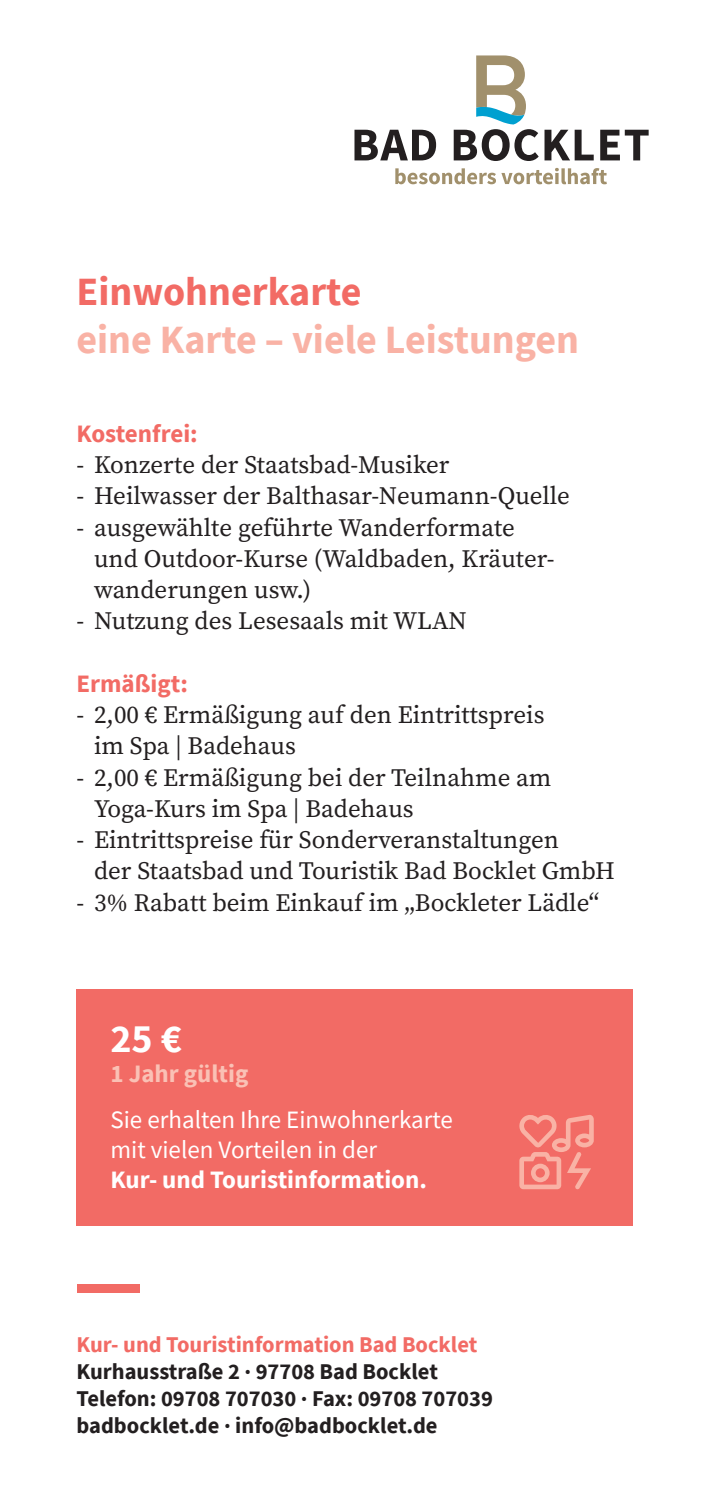
<style>
.page{position:relative;width:709px;height:1503px;background:#fff}
.page>*{position:absolute;margin:0;border:0;box-sizing:border-box;transform-origin:0 0}
.t1{font:700 40px "Source Sans Pro";color:#f9b2a5}
.t2{font:700 40px "Source Sans Pro";color:#f26b65}
.t3{font:700 40px "Source Sans Pro";color:#fff}
.t4{font:25px/31.2px "Source Serif Pro";color:#231f20}
.t5{font:25px/30px "Source Sans Pro";color:#fff}
.t6{font:700 25px "Source Sans Pro";color:#fff}
.t7{font:700 25px "Source Sans Pro";color:#f26b65}
.t8{font:700 25px "Source Sans Pro";color:#fac1b5}
.t9{font:700 22.5px/27px "Source Sans Pro";color:#231f20}
.t10{font:700 22.5px "Source Sans Pro";color:#f26b65}
</style>
<div class="page">
<div style="left:76px;top:989px;width:556px;height:236px;background:#f26b65"></div>
<div style="left:77px;top:1284px;width:62px;height:8px;background:#f26b65"></div>
<svg style="left:395px;top:168px;width:212px;height:16px"></svg>
<svg style="left:354px;top:130px;width:82px;height:30px"></svg>
<svg style="left:453px;top:55px;width:85px;height:106px"></svg>
<svg style="left:544px;top:130px;width:49px;height:30px"></svg>
<svg style="left:600px;top:130px;width:48px;height:30px"></svg>
<svg style="left:519px;top:1115px;width:75px;height:74px"></svg>
<h1 class="t2" style="left:76px;top:265px;width:286px">Einwohnerkarte</h1>
<h1 class="t1" style="left:76px;top:313px;width:504px">eine Karte – viele Leistungen</h1>
<p class="t7" style="left:76px;top:416px;width:123px">Kostenfrei:</p>
<p class="t4" style="left:76px;top:449px;width:374px">- Konzerte der Staatsbad-Musiker</p>
<p class="t4" style="left:76px;top:480px;width:495px">- Heilwasser der Balthasar-Neumann-Quelle</p>
<p class="t4" style="left:94px;top:511px;width:462px;text-indent:-18px">- ausgewählte geführte Wanderformate und Outdoor-Kurse (Waldbaden, Kräuter&shy;wanderungen usw.)</p>
<p class="t4" style="left:76px;top:605px;width:392px">- Nutzung des Lesesaals mit WLAN</p>
<p class="t7" style="left:76px;top:666px;width:113px">Ermäßigt:</p>
<p class="t4" style="left:94px;top:699px;width:452px;text-indent:-18px">- 2,00 € Ermäßigung auf den Eintrittspreis im Spa | Badehaus</p>
<p class="t4" style="left:94px;top:761px;width:459px;text-indent:-18px">- 2,00 € Ermäßigung bei der Teilnahme am<br>Yoga-Kurs im Spa | Badehaus</p>
<p class="t4" style="left:94px;top:824px;width:522px;text-indent:-18px">- Eintrittspreise für Sonderveranstaltungen<br>der Staatsbad und Touristik Bad Bocklet GmbH</p>
<p class="t4" style="left:76px;top:886px;width:524px">- 3% Rabatt beim Einkauf im „Bockleter Lädle“</p>
<h1 class="t3" style="left:110px;top:1012px;width:73px">25 €</h1>
<p class="t8" style="left:110px;top:1057px;width:139px">1 Jahr gültig</p>
<p class="t5" style="left:110px;top:1104px;width:344px">Sie erhalten Ihre Einwohnerkarte mit vielen Vorteilen in der</p>
<p class="t6" style="left:110px;top:1162px;width:318px">Kur- und Touristinformation.</p>
<p class="t10" style="left:77px;top:1329px;width:402px">Kur- und Touristinformation Bad Bocklet</p>
<p class="t9" style="left:77px;top:1357px;width:418px">Kurhausstraße 2 · 97708 Bad Bocklet<br>Telefon: 09708 707030 · Fax: 09708 707039 badbocklet.de · info@badbocklet.de</p>
</div>
